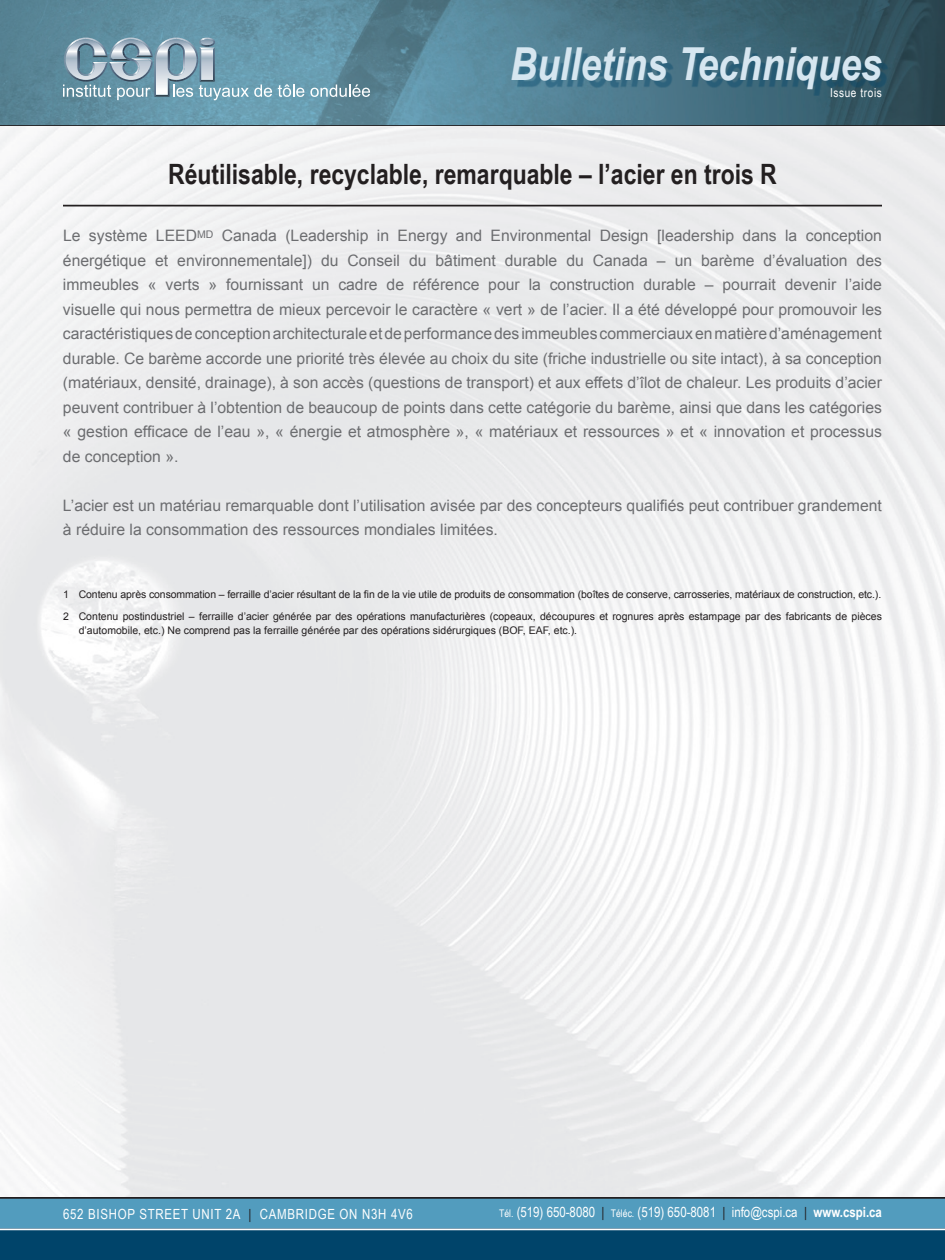
<style>
.page{position:relative;width:945px;height:1260px;background:#fff}
.page>*{position:absolute;margin:0;border:0;box-sizing:border-box;transform-origin:0 0}
.t1{font:italic 700 45.5px "Arial Narrow";color:#d6e6f0}
.t2{font:700 28px "Arial Narrow";color:#231f20}
.t3{font:15.75px/24.5px "Arial";color:#6c6d70;text-align:justify}
.t4{font:14px "Arial Narrow";color:#fff}
.t5{font:14px "Arial Narrow";letter-spacing:.05em;color:#fff}
.t6{font:12.25px "Arial Narrow";letter-spacing:.05em;color:#fff}
.t7{font:10.5px/21.9px "Arial";color:#231f20}
.s1{color:#231f20}
.s2{font-size:10.5px}
.s3{font-weight:700}
</style>
<div class="page">
<div style="left:0;top:1197px;width:945px;height:31px;background:#529cbe"></div>
<img style="left:0;top:0;width:945px;height:1197px">
<div style="left:0;top:1228px;width:945px;height:32px;background:#00446a"></div>
<hr style="left:0;top:1197px;width:945px;height:2px;background:#231f20">
<hr style="left:0;top:125px;width:945px;height:2px;background:#231f20">
<hr style="left:0;top:1228px;width:945px;height:2px;background:#fff">
<svg style="left:63px;top:38px;width:209px;height:62px;background:#83a6b6"></svg>
<svg style="left:278px;top:84px;width:26px;height:13px"></svg>
<svg style="left:310px;top:84px;width:60px;height:13px"></svg>
<div style="left:517px;top:53px;width:372px;height:43px;background:#00446a;opacity:.4"></div>
<hr style="left:63px;top:205px;width:819px;height:1px;background:#231f20">
<h1 class="t1" style="left:510px;top:30px;width:373px">Bulletins Techniques</h1>
<p class="t6" style="left:830px;top:84px;width:53px">Issue trois</p>
<h2 class="t2" style="left:168px;top:153px;width:610px">Réutilisable, recyclable, remarquable – l’acier en trois R</h2>
<p class="t3" style="left:63px;top:224px;width:820px">Le système LEED<sup>MD</sup> Canada (Leadership in Energy and Environmental Design [leadership dans la conception énergétique et environnementale]) du Conseil du bâtiment durable du Canada – un barème d’évaluation des immeubles « verts » fournissant un cadre de référence pour la construction durable – pourrait devenir l’aide visuelle qui nous permettra de mieux percevoir le caractère « vert » de l’acier. Il a été développé pour promouvoir les caractéristiques de conception architecturale et de performance des immeubles commerciaux en matière d’aménagement durable. Ce barème accorde une priorité très élevée au choix du site (friche industrielle ou site intact), à sa conception (matériaux, densité, drainage), à son accès (questions de transport) et aux effets d’îlot de chaleur. Les produits d’acier peuvent contribuer à l’obtention de beaucoup de points dans cette catégorie du barème, ainsi que dans les catégories « gestion efficace de l’eau », « énergie et atmosphère », « matériaux et ressources » et « innovation et processus de conception ».</p>
<p class="t3" style="left:63px;top:493px;width:820px">L’acier est un matériau remarquable dont l’utilisation avisée par des concepteurs qualifiés peut contribuer grandement à réduire la consommation des ressources mondiales limitées.</p>
<p class="t7" style="left:63px;top:584px;width:820px">1 Contenu après consommation – ferraille d’acier résultant de la fin de la vie utile de produits de consommation (boîtes de conserve, carrosseries, matériaux de construction, etc.).<br>2 Contenu postindustriel – ferraille d’acier générée par des opérations manufacturières (copeaux, découpures et rognures après estampage par des fabricants de pièces</p>
<p class="t7" style="left:79px;top:620px;width:500px">d’automobile, etc.) Ne comprend pas la ferraille générée par des opérations sidérurgiques (BOF, EAF, etc.).</p>
<p class="t5" style="left:63px;top:1204px;width:351px">652 Bishop Street Unit 2A <span class="s1">|</span> Cambridge ON N3H 4V6</p>
<p class="t4" style="left:499px;top:1202px;width:384px"><span class="s2">Tél.</span> (519) 650-8080 <span class="s1">|</span> <span class="s2">Téléc.</span> (519) 650-8081 <span class="s1">|</span> info@cspi.ca <span class="s1">|</span> <span class="s3">www.cspi.ca</span></p>
</div>
